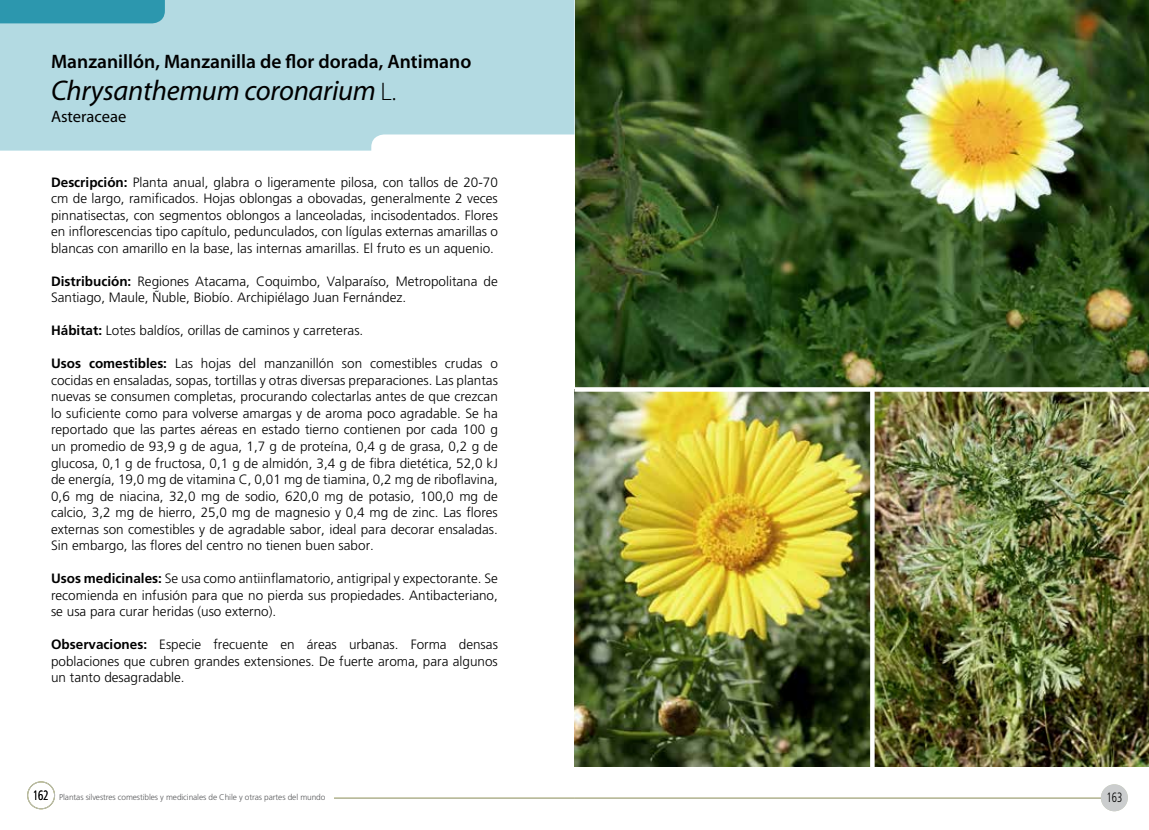
<style>
.page{position:relative;width:1149px;height:830px;background:#fff}
.page>*{position:absolute;margin:0;border:0;box-sizing:border-box;transform-origin:0 0}
.t1{font:italic 28.5px "Myriad Pro";letter-spacing:-.01em;color:#000}
.t2{font:600 19.5px "Myriad Pro";color:#000}
.t3{font:16.5px "Myriad Pro";color:#000}
.t4{font:300 13.5px/16.5px "Frutiger LT Std";color:#000;text-align:justify}
.t5{font:300 condensed 13.5px "Frutiger LT Std";color:#000;scale:.81 1}
.t6{font:300 8.25px "Frutiger LT Std";letter-spacing:-.01em;color:#58595b}
.s1{font-weight:300;font-style:normal;font-size:25.5px}
.s2{font-weight:700}
.s3{font-stretch:condensed;font-size:13.5px;color:#000}
</style>
<div class="page">
<div style="left:27px;top:781px;width:28px;height:27px;border:1px solid #bcbec0;border-radius:50%"></div>
<div style="left:1100px;top:784px;width:27px;height:26px;background:#cbcdce;border-radius:50%"></div>
<hr style="left:334px;top:797px;width:240px;height:1px;background:#bcbec0">
<hr style="left:574px;top:797px;width:526px;height:1px;background:#bcbec0">
<svg style="left:0;top:0;width:574px;height:150px;background:#afd8e0"></svg>
<img style="left:574px;top:0;width:574px;height:765px">
<svg style="left:574px;top:387px;width:574px;height:4px"></svg>
<svg style="left:869px;top:389px;width:5px;height:378px"></svg>
<h2 class="t2" style="left:51px;top:51px;width:421px">Manzanillón, Manzanilla de flor dorada, Antimano</h2>
<h1 class="t1" style="left:51px;top:75px;width:346px">Chrysanthemum coronarium <span class="s1">L.</span></h1>
<p class="t3" style="left:51px;top:108px;width:77px">Asteraceae</p>
<p class="t4" style="left:51px;top:174px;width:448px"><span class="s2">Descripción:</span> Planta anual, glabra o ligeramente pilosa, con tallos de 20-70 cm de largo, ramificados. Hojas oblongas a obovadas, generalmente 2 veces pinnatisectas, con segmentos oblongos a lanceoladas, incisodentados. Flores en inflorescencias tipo capítulo, pedunculados, con lígulas externas amarillas o blancas con amarillo en la base, las internas amarillas. El fruto es un aquenio.</p>
<p class="t4" style="left:51px;top:273px;width:448px"><span class="s2">Distribución:</span> Regiones Atacama, Coquimbo, Valparaíso, Metropolitana de<br>Santiago, Maule, Ñuble, Biobío. Archipiélago Juan Fernández.</p>
<p class="t4" style="left:51px;top:322px;width:314px"><span class="s2">Hábitat:</span> Lotes baldíos, orillas de caminos y carreteras.</p>
<p class="t4" style="left:51px;top:355px;width:448px"><span class="s2">Usos comestibles:</span> Las hojas del manzanillón son comestibles crudas o cocidas en ensaladas, sopas, tortillas y otras diversas preparaciones. Las plantas nuevas se consumen completas, procurando colectarlas antes de que crezcan lo suficiente como para volverse amargas y de aroma poco agradable. Se ha reportado que las partes aéreas en estado tierno contienen por cada 100 g un promedio de 93,9 g de agua, 1,7 g de proteína, 0,4 g de grasa, 0,2 g de glucosa, 0,1 g de fructosa, 0,1 g de almidón, 3,4 g de fibra dietética, 52,0 kJ de energía, 19,0 mg de vitamina C, 0,01 mg de tiamina, 0,2 mg de riboflavina, 0,6 mg de niacina, 32,0 mg de sodio, 620,0 mg de potasio, 100,0 mg de calcio, 3,2 mg de hierro, 25,0 mg de magnesio y 0,4 mg de zinc. Las flores externas son comestibles y de agradable sabor, ideal para decorar ensaladas.<br>Sin embargo, las flores del centro no tienen buen sabor.</p>
<p class="t4" style="left:51px;top:570px;width:448px"><span class="s2">Usos medicinales:</span> Se usa como antiinflamatorio, antigripal y expectorante. Se recomienda en infusión para que no pierda sus propiedades. Antibacteriano, se usa para curar heridas (uso externo).</p>
<p class="t4" style="left:51px;top:636px;width:448px"><span class="s2">Observaciones:</span> Especie frecuente en áreas urbanas. Forma densas poblaciones que cubren grandes extensiones. De fuerte aroma, para algunos un tanto desagradable.</p>
<p class="t6" style="left:33px;top:791px;width:294px"><span class="s3">162</span> Plantas silvestres comestibles y medicinales de Chile y otras partes del mundo</p>
<p class="t5" style="left:1106px;top:789px;width:21px">163</p>
</div>
